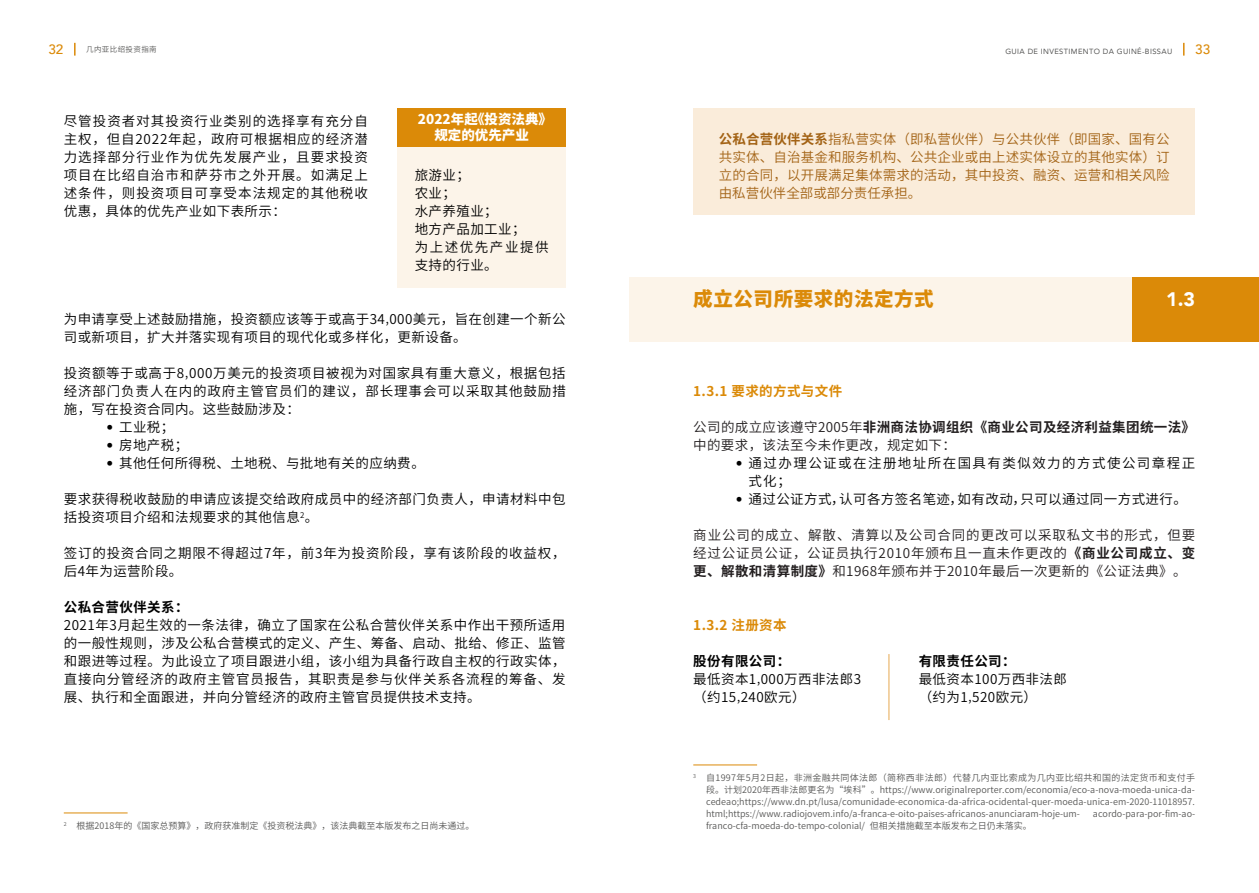
<style>
.page{position:relative;width:1259px;height:893px;background:#fff}
.page>*{position:absolute;margin:0;border:0;box-sizing:border-box;transform-origin:0 0}
.t1{font:900 19.5px "Noto Sans CJ Ksc";letter-spacing:.03em;color:#db8a08}
.t2{font:900 19.5px "Avenir";color:#fff}
.t3{font:600 13.5px/18px "Noto Sans CJ Ksc";letter-spacing:.03em;color:#000}
.t4{font:600 13.5px/18px "Noto Sans CJ Ksc";letter-spacing:.03em;color:#231f20}
.t5{font:600 13.5px/18px "Noto Sans CJ Ksc";letter-spacing:.01em;color:#a36315;text-align:justify}
.t6{font:600 13.5px/18px "Noto Sans CJ Ksc";letter-spacing:.06em;color:#000}
.t7{font:600 13.5px/18px "Noto Sans CJ Ksc";letter-spacing:.105em;color:#000}
.t8{font:700 13.5px "Noto Sans CJ Ksc";letter-spacing:.03em;color:#000}
.t9{font:700 13.5px "Noto Sans CJ Ksc";letter-spacing:.03em;color:#db8a08}
.t10{font:900 13.5px/16.5px "Noto Sans CJ Ksc";color:#fff;text-align:center}
.t11{font:500 13.5px "Avenir";color:#db8a08}
.t12{font:600 9px/12px "Noto Sans CJ Ksc";color:#575756;text-align:justify}
.t13{font:7.5px "Avenir";letter-spacing:.05em;color:#575756}
.t14{font:600 7.5px "Noto Sans CJ Ksc";letter-spacing:.05em;color:#575756}
.s1{font-family:"Avenir";font-weight:300}
.s2{font-weight:700}
</style>
<div class="page">
<svg style="left:74px;top:43px;width:2px;height:13px"></svg>
<svg style="left:1183px;top:43px;width:1px;height:13px"></svg>
<hr style="left:64px;top:813px;width:64px;height:1px;background:#db8a08">
<div style="left:398px;top:108px;width:168px;height:40px;background:#db8a08"></div>
<div style="left:398px;top:148px;width:168px;height:140px;background:#fcf4e9"></div>
<div style="left:629px;top:277px;width:578px;height:65px;background:#fcf4e9"></div>
<div style="left:1132px;top:277px;width:127px;height:65px;background:#db8a08"></div>
<div style="left:693px;top:108px;width:502px;height:107px;background:#faecda"></div>
<hr style="left:888px;top:654px;width:1px;height:66px;background:#e6a851">
<hr style="left:693px;top:765px;width:64px;height:1px;background:#db8a08">
<p class="t11" style="left:48px;top:38px;width:17px">32</p>
<p class="t14" style="left:86px;top:45px;width:72px">几内亚比绍投资指南</p>
<p class="t13" style="left:1005px;top:45px;width:168px">GUIA DE INVESTIMENTO DA GUINÉ-BISSAU</p>
<p class="t11" style="left:1195px;top:38px;width:17px">33</p>
<p class="t3" style="left:64px;top:112px;width:306px;text-align:justify">尽管投资者对其投资行业类别的选择享有充分自主权，但自2022年起，政府可根据相应的经济潜力选择部分行业作为优先发展产业，且要求投资项目在比绍自治市和萨芬市之外开展。如满足上述条件，则投资项目可享受本法规定的其他税收优惠，具体的优先产业如下表所示：</p>
<p class="t10" style="left:418px;top:111px;width:136px">2022年起《投资法典》规定的优先产业</p>
<p class="t3" style="left:415px;top:166px;width:135px">旅游业；<br>农业；<br>水产养殖业；<br>地方产品加工业；<br>为上述优先产业提供支持的行业。</p>
<p class="t3" style="left:64px;top:310px;width:503px">为申请享受上述鼓励措施，投资额应该等于或高于34‚000美元，旨在创建一个新公司或新项目，扩大并落实现有项目的现代化或多样化，更新设备。</p>
<p class="t3" style="left:64px;top:364px;width:503px;text-align:justify">投资额等于或高于8‚000万美元的投资项目被视为对国家具有重大意义，根据包括经济部门负责人在内的政府主管官员们的建议，部长理事会可以采取其他鼓励措施，写在投资合同内。这些鼓励涉及：</p>
<p class="t3" style="left:106px;top:418px;width:69px"><span class="s1">•</span> 工业税；</p>
<p class="t3" style="left:106px;top:436px;width:83px"><span class="s1">•</span> 房地产税；</p>
<p class="t3" style="left:106px;top:454px;width:320px"><span class="s1">•</span> 其他任何所得税、土地税、与批地有关的应纳费。</p>
<p class="t3" style="left:64px;top:490px;width:503px">要求获得税收鼓励的申请应该提交给政府成员中的经济部门负责人，申请材料中包括投资项目介绍和法规要求的其他信息<sup>2</sup>。</p>
<p class="t6" style="left:64px;top:544px;width:503px">签订的投资合同之期限不得超过7年，前3年为投资阶段，享有该阶段的收益权，后4年为运营阶段。</p>
<p class="t8" style="left:64px;top:599px;width:126px">公私合营伙伴关系：</p>
<p class="t3" style="left:64px;top:616px;width:503px;text-align:justify">2021年3月起生效的一条法律，确立了国家在公私合营伙伴关系中作出干预所适用的一般性规则，涉及公私合营模式的定义、产生、筹备、启动、批给、修正、监管和跟进等过程。为此设立了项目跟进小组，该小组为具备行政自主权的行政实体，直接向分管经济的政府主管官员报告，其职责是参与伙伴关系各流程的筹备、发展、执行和全面跟进，并向分管经济的政府主管官员提供技术支持。</p>
<p class="t12" style="left:64px;top:820px;width:412px"><sup>2</sup> 根据2018年的《国家总预算》，政府获准制定《投资税法典》，该法典截至本版发布之日尚未通过。</p>
<p class="t5" style="left:719px;top:130px;width:452px"><span class="s2">公私合营伙伴关系</span>指私营实体（即私营伙伴）与公共伙伴（即国家、国有公共实体、自治基金和服务机构、公共企业或由上述实体设立的其他实体）订立的合同，以开展满足集体需求的活动，其中投资、融资、运营和相关风险由私营伙伴全部或部分责任承担。</p>
<h1 class="t1" style="left:693px;top:288px;width:242px">成立公司所要求的法定方式</h1>
<h1 class="t2" style="left:1166px;top:283px;width:30px">1.3</h1>
<p class="t9" style="left:693px;top:383px;width:150px">1.3.1 要求的方式与文件</p>
<p class="t4" style="left:693px;top:418px;width:503px">公司的成立应该遵守2005年<span class="s2">非洲商法协调组织《商业公司及经济利益集团统一法》</span>中的要求，该法至今未作更改，规定如下：</p>
<p class="t7" style="left:748px;top:454px;width:448px;text-indent:-13px"><span class="s1">•</span> 通过办理公证或在注册地址所在国具有类似效力的方式使公司章程正式化；</p>
<p class="t3" style="left:736px;top:490px;width:453px"><span class="s1">•</span> 通过公证方式，认可各方签名笔迹，如有改动，只可以通过同一方式进行。</p>
<p class="t4" style="left:693px;top:526px;width:503px;text-align:justify">商业公司的成立、解散、清算以及公司合同的更改可以采取私文书的形式，但要经过公证员公证，公证员执行2010年颁布且一直未作更改的<span class="s2">《商业公司成立、变更、解散和清算制度》</span>和1968年颁布并于2010年最后一次更新的《公证法典》。</p>
<p class="t9" style="left:693px;top:617px;width:95px">1.3.2 注册资本</p>
<p class="t8" style="left:693px;top:653px;width:98px">股份有限公司：</p>
<p class="t3" style="left:693px;top:670px;width:169px">最低资本1‚000万西非法郎3（约15‚240欧元）</p>
<p class="t8" style="left:918px;top:653px;width:98px">有限责任公司：</p>
<p class="t3" style="left:918px;top:670px;width:150px">最低资本100万西非法郎（约为1‚520欧元）</p>
<p class="t12" style="left:706px;top:772px;width:491px;text-indent:-13px"><sup>3</sup> 自1997年5月2日起，非洲金融共同体法郎（简称西非法郎）代替几内亚比索成为几内亚比绍共和国的法定货币和支付手段。计划2020年西非法郎更名为“埃科”。https://www.originalreporter.com/economia/eco-a-nova-moeda-unica-da&shy;cedeao;https://www.dn.pt/lusa/comunidade-economica-da-africa-ocidental-quer-moeda-unica-em-2020-11018957. html;https://www.radiojovem.info/a-franca-e-oito-paises-africanos-anunciaram-hoje-um-</p>
<p class="t12" style="left:1093px;top:808px;width:104px">acordo-para-por-fim-ao-</p>
<p class="t12" style="left:706px;top:820px;width:327px">franco-cfa-moeda-do-tempo-colonial/ﾠ但相关措施截至本版发布之日仍未落实。</p>
</div>
